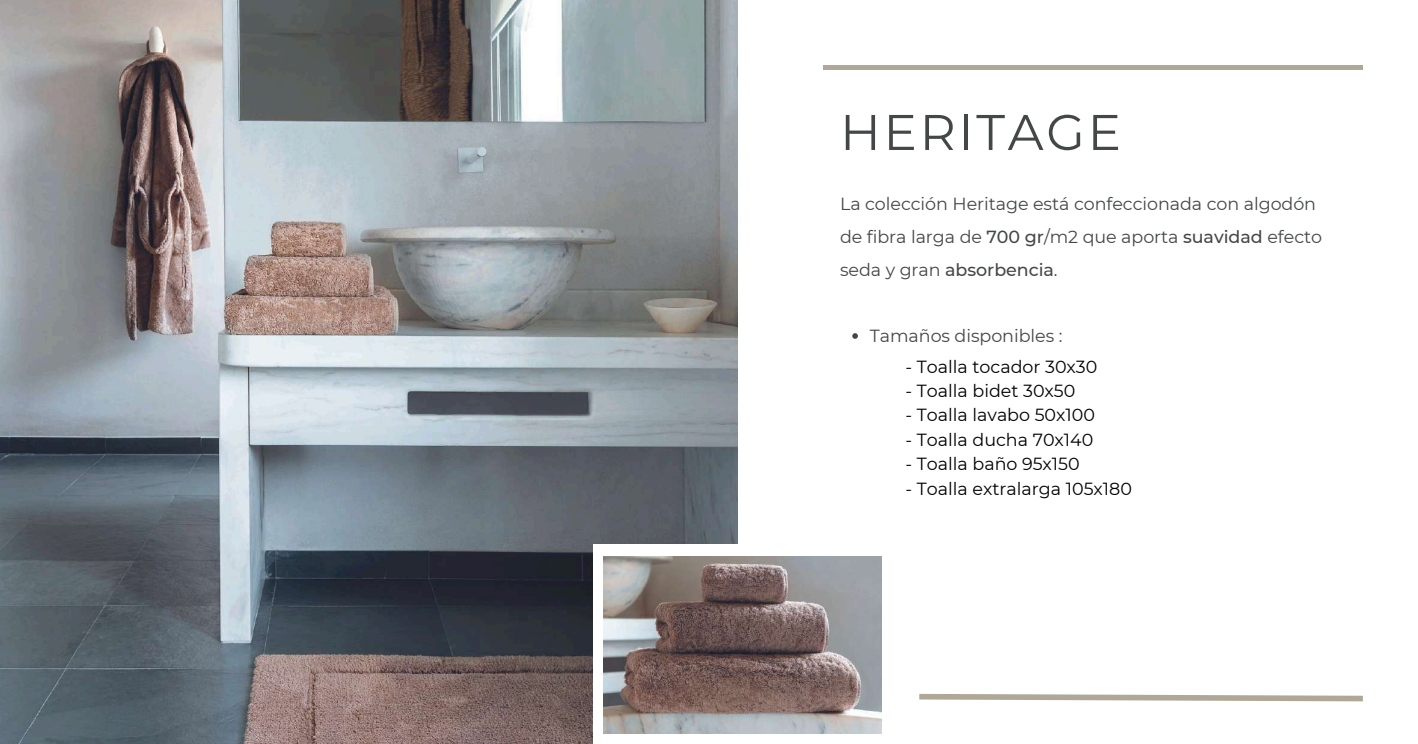
<style>
.page{position:relative;width:1418px;height:744px;background:#fff}
.page>*{position:absolute;margin:0;border:0;box-sizing:border-box;transform-origin:0 0}
.t1{font:50px "Montserrat";letter-spacing:.055em;color:#444748}
.t2{font:17.5px/32.8px "Montserrat";letter-spacing:-.005em;color:#444748}
.t3{font:17.5px "Montserrat";color:#000}
.s1{font-weight:500}
</style>
<div class="page">
<img style="left:0;top:0;width:737px;height:743px">
<div style="left:593px;top:544px;width:288px;height:199px;background:#fff"></div>
<img style="left:604px;top:556px;width:277px;height:177px">
<svg style="left:852px;top:333px;width:6px;height:6px"></svg>
<div style="left:823px;top:65px;width:539px;height:5px;background:#afa798"></div>
<svg style="left:919px;top:693px;width:444px;height:9px"></svg>
<h1 class="t1" style="left:840px;top:101px;width:282px">HERITAGE</h1>
<p class="t2" style="left:840px;top:187px;width:483px">La colección Heritage está confeccionada con algodón de fibra larga de <span class="s1">700 gr</span>/m2 que aporta <span class="s1">suavidad</span> efecto seda y gran <span class="s1">absorbencia</span>.</p>
<p class="t2" style="left:870px;top:319px;width:194px">Tamaños disponibles :</p>
<p class="t3" style="left:905px;top:355px;width:193px">- Toalla tocador 30x30</p>
<p class="t3" style="left:905px;top:380px;width:171px">- Toalla bidet 30x50</p>
<p class="t3" style="left:905px;top:404px;width:191px">- Toalla lavabo 50x100</p>
<p class="t3" style="left:905px;top:429px;width:189px">- Toalla ducha 70x140</p>
<p class="t3" style="left:905px;top:453px;width:176px">- Toalla baño 95x150</p>
<p class="t3" style="left:905px;top:477px;width:228px">- Toalla extralarga 105x180</p>
</div>
